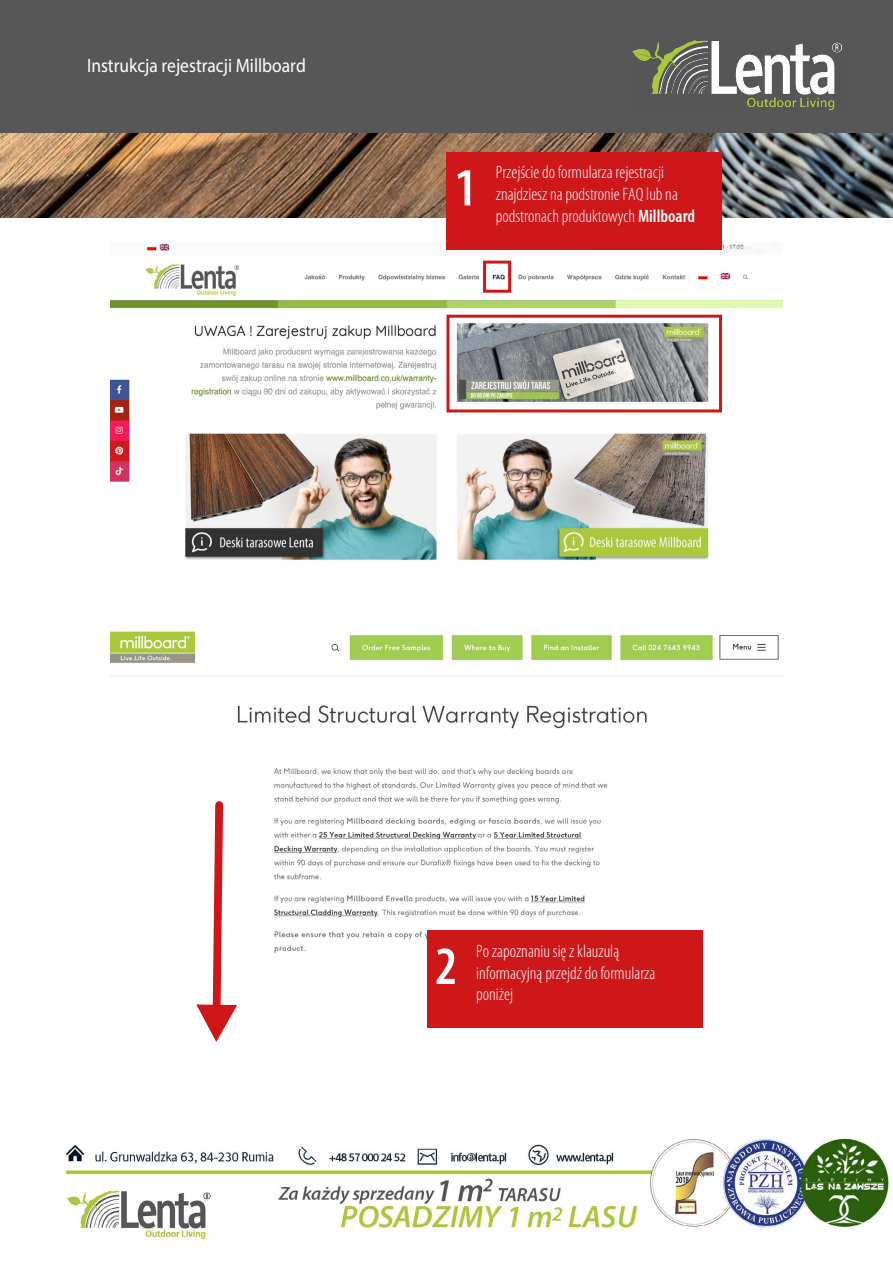
<style>
.page{position:relative;width:893px;height:1263px;background:#fff}
.page>*{position:absolute;margin:0;border:0;box-sizing:border-box;transform-origin:0 0}
.t1{font:600 condensed 54px "Myriad Pro";color:#fff}
.t2{font:19.5px "Myriad Pro";color:#fff;scale:.9 1}
.t3{font:300 condensed 18px/21.6px "Myriad Pro";color:#fff}
.s1{font-weight:600}
</style>
<div class="page">
<img style="left:65px;top:1137px;width:824px;height:105px">
<div style="left:0;top:0;width:893px;height:134px;background:#585758"></div>
<img style="left:633px;top:40px;width:208px;height:70px">
<img style="left:0;top:134px;width:893px;height:84px">
<img style="left:110px;top:242px;width:673px;height:318px">
<div style="left:446px;top:315px;width:276px;height:97px;border:3px solid #cd1719"></div>
<img style="left:110px;top:629px;width:673px;height:330px">
<svg style="left:196px;top:801px;width:41px;height:241px"></svg>
<div style="left:446px;top:152px;width:276px;height:98px;background:#cd1719"></div>
<div style="left:483px;top:261px;width:28px;height:32px;border:3px solid #cd1719"></div>
<div style="left:427px;top:930px;width:275px;height:98px;background:#cd1719"></div>
<p class="t2" style="left:87px;top:54px;width:244px">Instrukcja rejestracji Millboard</p>
<h1 class="t1" style="left:455px;top:154px;width:24px">1</h1>
<p class="t3" style="left:496px;top:162px;width:201px">Przejście do formularza rejestracji znajdziesz na podstronie FAQ lub na podstronach produktowych <span class="s1">Millboard</span></p>
<h1 class="t1" style="left:435px;top:933px;width:24px">2</h1>
<p class="t3" style="left:476px;top:940px;width:181px">Po zapoznaniu się z klauzulą informacyjną przejdź do formularza poniżej</p>
</div>
